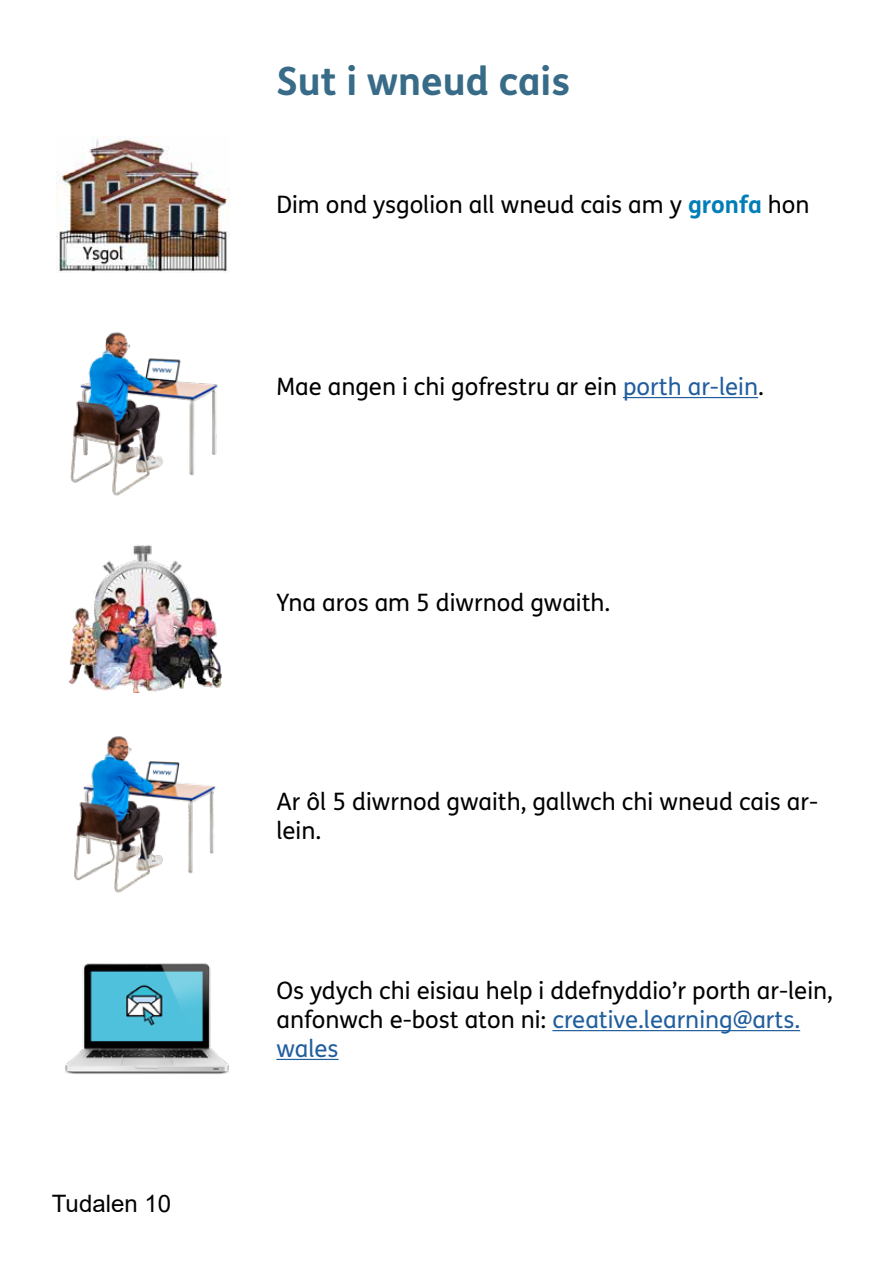
<style>
.page{position:relative;width:893px;height:1263px;background:#fff}
.page>*{position:absolute;margin:0;border:0;box-sizing:border-box;transform-origin:0 0}
.t1{font:700 39px "FS Me Pro";color:#376b87}
.t2{font:24px/28.8px "FS Me Pro";color:#000}
.t3{font:24px "Arial";color:#000}
.s1{font-weight:700;color:#007eb7}
.s2{color:#215e9e}
</style>
<div class="page">
<hr style="left:623px;top:397px;width:135px;height:1px;background:#215e9e">
<hr style="left:552px;top:1030px;width:248px;height:1px;background:#215e9e">
<hr style="left:276px;top:1059px;width:63px;height:1px;background:#215e9e">
<img style="left:57px;top:136px;width:173px;height:136px">
<img style="left:70px;top:332px;width:148px;height:164px">
<img style="left:68px;top:545px;width:154px;height:148px">
<img style="left:65px;top:963px;width:164px;height:111px">
<img style="left:74px;top:736px;width:142px;height:157px">
<p class="t3" style="left:52px;top:1187px;width:121px">Tudalen 10</p>
<h1 class="t1" style="left:276px;top:51px;width:295px">Sut i wneud cais</h1>
<p class="t2" style="left:276px;top:190px;width:535px">Dim ond ysgolion all wneud cais am y <span class="s1">gronfa</span> hon</p>
<p class="t2" style="left:276px;top:372px;width:489px">Mae angen i chi gofrestru ar ein <span class="s2">porth ar-lein</span>.</p>
<p class="t2" style="left:276px;top:588px;width:335px">Yna aros am 5 diwrnod gwaith.</p>
<p class="t2" style="left:276px;top:787px;width:543px">Ar ôl 5 diwrnod gwaith, gallwch chi wneud cais ar&shy;lein.</p>
<p class="t2" style="left:276px;top:976px;width:558px">Os ydych chi eisiau help i ddefnyddio’r porth ar-lein, anfonwch e-bost aton ni: <span class="s2">creative.learning@arts. wales</span></p>
</div>
